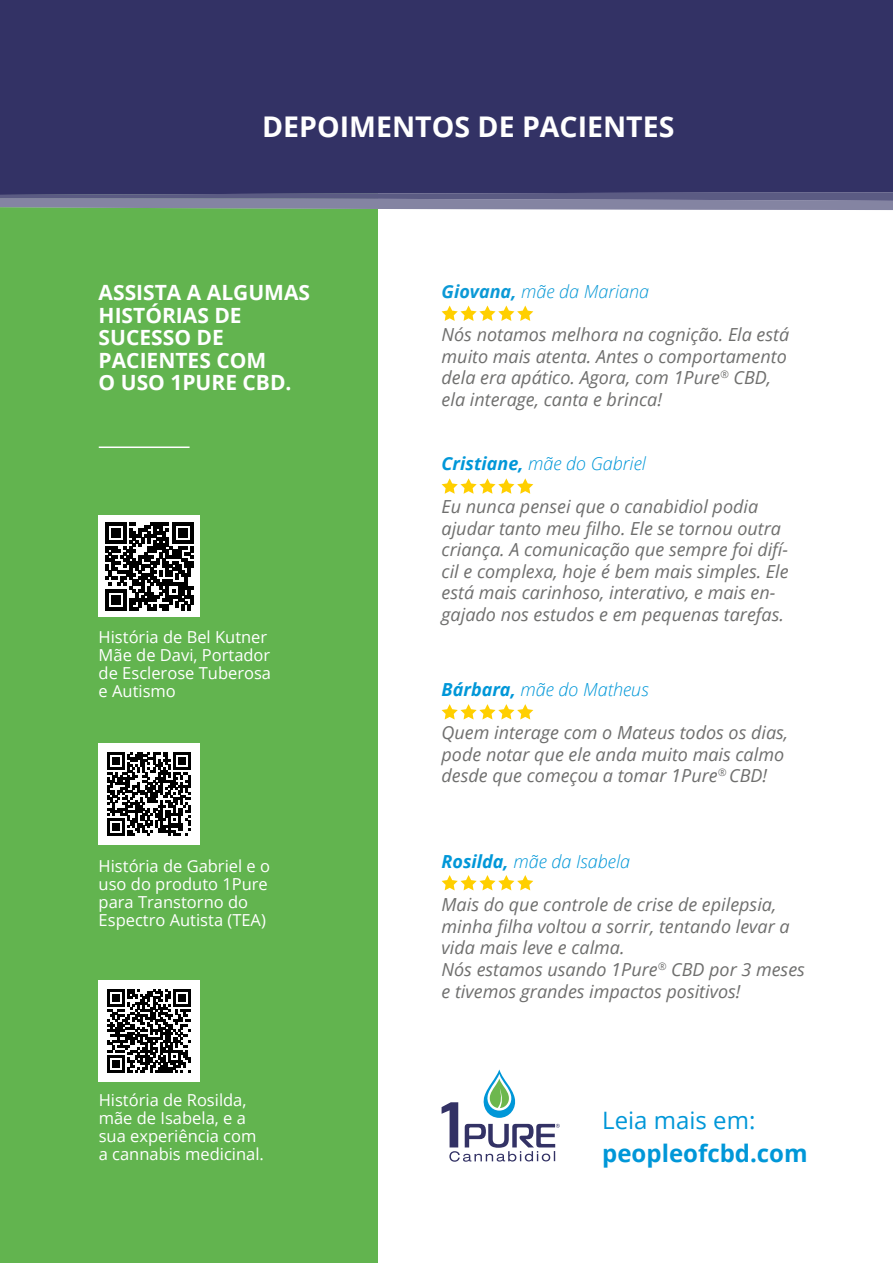
<style>
.page{position:relative;width:893px;height:1263px;background:#fff}
.page>*{position:absolute;margin:0;border:0;box-sizing:border-box;transform-origin:0 0}
.t1{font:700 28.5px "Open Sans";color:#fff}
.t2{font:700 24px "Open Sans";color:#0097d8}
.t3{font:24px "Open Sans";color:#0097d8}
.t4{font:700 21px/22.5px "Open Sans";color:#fff}
.t5{font:italic 18px/21.6px "Open Sans";color:#6f6f6e}
.t6{font:italic 300 18px "Open Sans";color:#0097d8}
.t7{font:italic 300 18px "Open Sans";color:#0b99d6}
.t8{font:16.5px/18px "Open Sans";color:#fff}
.s1{font-weight:700}
</style>
<div class="page">
<div style="left:0;top:115px;width:377px;height:1148px;background:#62b44f"></div>
<div style="left:0;top:0;width:893px;height:192px;background:#333265"></div>
<svg style="left:0;top:192px;width:893px;height:18px;background:#737692"></svg>
<svg style="left:442px;top:704px;width:91px;height:15px"></svg>
<svg style="left:442px;top:875px;width:91px;height:15px"></svg>
<svg style="left:442px;top:478px;width:91px;height:16px"></svg>
<hr style="left:99px;top:446px;width:91px;height:2px;background:#fff">
<svg style="left:442px;top:1069px;width:118px;height:93px"></svg>
<div style="left:99px;top:516px;width:101px;height:101px;background:#fff"></div>
<svg style="left:105px;top:522px;width:88px;height:88px"></svg>
<div style="left:99px;top:743px;width:101px;height:102px;background:#fff"></div>
<svg style="left:107px;top:752px;width:84px;height:83px"></svg>
<div style="left:99px;top:980px;width:101px;height:102px;background:#fff"></div>
<svg style="left:107px;top:989px;width:84px;height:84px"></svg>
<svg style="left:442px;top:306px;width:91px;height:15px"></svg>
<h1 class="t1" style="left:262px;top:115px;width:414px">DEPOIMENTOS DE PACIENTES</h1>
<p class="t4" style="left:99px;top:283px;width:213px">ASSISTA A ALGUMAS<br>HISTÓRIAS DE<br>SUCESSO DE<br>PACIENTES COM<br>O USO 1PURE CBD.</p>
<p class="t8" style="left:99px;top:629px;width:174px">História de Bel Kutner<br>Mãe de Davi, Portador de Esclerose Tuberosa e Autismo</p>
<p class="t8" style="left:99px;top:859px;width:173px">História de Gabriel e o uso do produto 1Pure para Transtorno do<br>Espectro Autista (TEA)</p>
<p class="t8" style="left:99px;top:1093px;width:167px">História de Rosilda, mãe de Isabela, e a sua experiência com a cannabis medicinal.</p>
<p class="t7" style="left:442px;top:281px;width:209px"><span class="s1">Giovana,</span> mãe da Mariana</p>
<p class="t5" style="left:442px;top:323px;width:349px">Nós notamos melhora na cognição. Ela está muito mais atenta. Antes o comportamento dela era apático. Agora, com 1Pure<sup>®</sup> CBD, ela interage, canta e brinca!</p>
<p class="t6" style="left:442px;top:453px;width:206px"><span class="s1">Cristiane,</span> mãe do Gabriel</p>
<p class="t5" style="left:442px;top:497px;width:348px">Eu nunca pensei que o canabidiol podia ajudar tanto meu filho. Ele se tornou outra criança. A comunicação que sempre foi difí&shy;cil e complexa, hoje é bem mais simples. Ele está mais carinhoso, interativo, e mais en&shy;gajado nos estudos e em pequenas tarefas.</p>
<p class="t6" style="left:442px;top:679px;width:209px"><span class="s1">Bárbara,</span> mãe do Matheus</p>
<p class="t5" style="left:442px;top:723px;width:348px">Quem interage com o Mateus todos os dias, pode notar que ele anda muito mais calmo desde que começou a tomar 1Pure<sup>®</sup> CBD!</p>
<p class="t6" style="left:442px;top:851px;width:190px"><span class="s1">Rosilda,</span> mãe da Isabela</p>
<p class="t5" style="left:442px;top:895px;width:365px">Mais do que controle de crise de epilepsia, minha filha voltou a sorrir, tentando levar a vida mais leve e calma.<br>Nós estamos usando 1Pure<sup>®</sup> CBD por 3 meses e tivemos grandes impactos positivos!</p>
<h2 class="t3" style="left:602px;top:1104px;width:155px">Leia mais em:</h2>
<h2 class="t2" style="left:602px;top:1143px;width:207px">peopleofcbd.com</h2>
</div>
